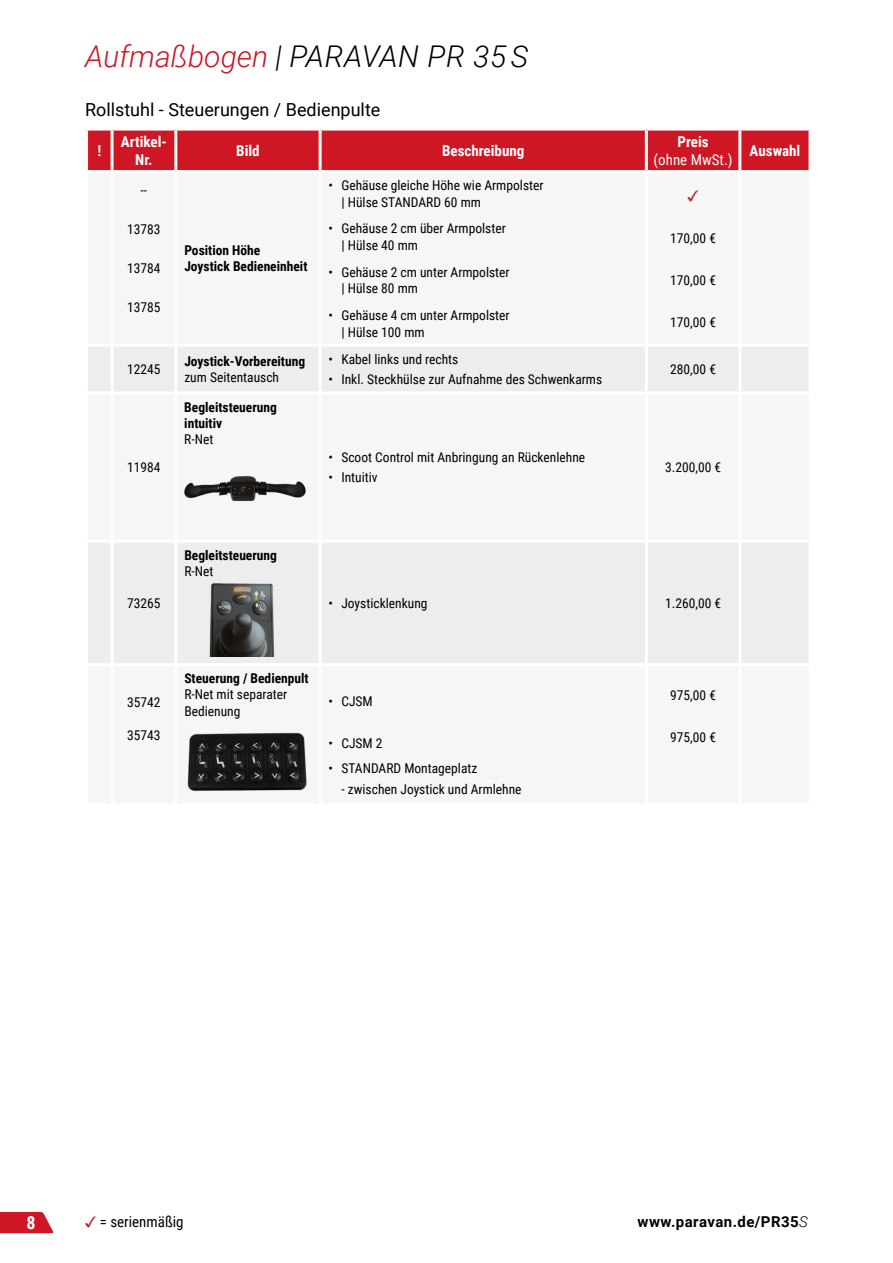
<style>
.page{position:relative;width:893px;height:1263px;background:#fff}
.page>*{position:absolute;margin:0;border:0;box-sizing:border-box;transform-origin:0 0}
.t1{font:italic 300 30px "Roboto";color:#000}
.t2{font:18px "Roboto";color:#000}
.t3{font:700 18px "Roboto Condensed";color:#fff}
.t4{font:700 15px/18px "Roboto Condensed";color:#fff;text-align:center}
.t5{font:700 15px "Roboto";letter-spacing:.03em;color:#000}
.t6{font:15px "Roboto Condensed";color:#000}
.t7{font:15px "Roboto Condensed";color:#fff}
.t8{font:15px "Arial Unicode MS";color:#ce1625}
.t9{font:13.5px/16.5px "Roboto Condensed";color:#000}
.t10{font:700 13.5px/16.2px "Roboto Condensed";color:#000}
.s1{color:#ce1625}
.s2{font-family:"Arial Unicode MS";color:#ce1625}
.s3{font-weight:300;font-style:italic}
</style>
<div class="page">
<svg style="left:0;top:1212px;width:54px;height:21px"></svg>
<div style="left:88px;top:131px;width:720px;height:39px;background:#ce1625"></div>
<svg style="left:88px;top:347px;width:720px;height:316px;fill:#ededed"></svg>
<hr style="left:111px;top:131px;width:3px;height:39px;background:#fff">
<hr style="left:174px;top:131px;width:3px;height:39px;background:#fff">
<hr style="left:319px;top:131px;width:3px;height:39px;background:#fff">
<hr style="left:645px;top:131px;width:3px;height:39px;background:#fff">
<hr style="left:738px;top:131px;width:3px;height:39px;background:#fff">
<svg style="left:808px;top:131px;width:1px;height:39px"></svg>
<hr style="left:648px;top:540px;width:90px;height:3px;background:#fff">
<hr style="left:741px;top:540px;width:68px;height:3px;background:#fff">
<hr style="left:111px;top:346px;width:3px;height:45px;background:#fff">
<hr style="left:174px;top:346px;width:3px;height:45px;background:#fff">
<hr style="left:319px;top:346px;width:3px;height:45px;background:#fff">
<hr style="left:645px;top:346px;width:3px;height:45px;background:#fff">
<hr style="left:738px;top:346px;width:3px;height:45px;background:#fff">
<hr style="left:85px;top:391px;width:27px;height:3px;background:#fff">
<hr style="left:112px;top:391px;width:64px;height:3px;background:#fff">
<hr style="left:111px;top:394px;width:3px;height:146px;background:#fff">
<hr style="left:176px;top:391px;width:144px;height:3px;background:#fff">
<hr style="left:174px;top:394px;width:3px;height:146px;background:#fff">
<hr style="left:320px;top:391px;width:326px;height:3px;background:#fff">
<hr style="left:319px;top:394px;width:3px;height:146px;background:#fff">
<hr style="left:646px;top:391px;width:94px;height:3px;background:#fff">
<hr style="left:645px;top:394px;width:3px;height:146px;background:#fff">
<hr style="left:740px;top:391px;width:72px;height:3px;background:#fff">
<hr style="left:738px;top:394px;width:3px;height:147px;background:#fff">
<hr style="left:85px;top:540px;width:27px;height:3px;background:#fff">
<hr style="left:112px;top:540px;width:64px;height:3px;background:#fff">
<hr style="left:111px;top:543px;width:3px;height:120px;background:#fff">
<hr style="left:176px;top:540px;width:144px;height:3px;background:#fff">
<hr style="left:174px;top:543px;width:3px;height:120px;background:#fff">
<hr style="left:320px;top:540px;width:328px;height:3px;background:#fff">
<hr style="left:319px;top:543px;width:3px;height:120px;background:#fff">
<hr style="left:645px;top:543px;width:3px;height:120px;background:#fff">
<hr style="left:738px;top:541px;width:3px;height:122px;background:#fff">
<img style="left:184px;top:455px;width:125px;height:78px">
<img style="left:184px;top:579px;width:125px;height:77px">
<img style="left:185px;top:732px;width:123px;height:61px">
<h1 class="t1" style="left:85px;top:35px;width:445px"><span class="s1">Aufmaßbogen</span> | PARAVAN PR 35 S</h1>
<h2 class="t2" style="left:85px;top:97px;width:297px">Rollstuhl - Steuerungen / Bedienpulte</h2>
<p class="t4" style="left:97px;top:141px;width:5px">!</p>
<p class="t4" style="left:121px;top:132px;width:48px">Artikel-<br>Nr.</p>
<p class="t4" style="left:236px;top:141px;width:25px">Bild</p>
<p class="t4" style="left:442px;top:141px;width:84px">Beschreibung</p>
<p class="t9" style="left:141px;top:182px;width:8px">--</p>
<p class="t9" style="left:127px;top:221px;width:35px">13783</p>
<p class="t9" style="left:127px;top:260px;width:35px">13784</p>
<p class="t9" style="left:127px;top:299px;width:35px">13785</p>
<p class="t9" style="left:127px;top:360px;width:35px">12245</p>
<p class="t9" style="left:127px;top:458px;width:35px">11984</p>
<p class="t10" style="left:184px;top:242px;width:125px">Position Höhe<br>Joystick Bedieneinheit</p>
<p class="t10" style="left:184px;top:352px;width:122px">Joystick-Vorbereitung</p>
<p class="t9" style="left:184px;top:369px;width:96px">zum Seitentausch</p>
<p class="t10" style="left:184px;top:398px;width:94px">Begleitsteuerung intuitiv</p>
<p class="t9" style="left:184px;top:430px;width:31px">R-Net</p>
<p class="t9" style="left:341px;top:177px;width:204px;text-indent:-13px">• Gehäuse gleiche Höhe wie Armpolster | Hülse STANDARD 60 mm</p>
<p class="t9" style="left:341px;top:220px;width:166px;text-indent:-13px">• Gehäuse 2 cm über Armpolster | Hülse 40 mm</p>
<p class="t9" style="left:341px;top:263px;width:170px;text-indent:-13px">• Gehäuse 2 cm unter Armpolster | Hülse 80 mm</p>
<p class="t9" style="left:341px;top:306px;width:170px;text-indent:-13px">• Gehäuse 4 cm unter Armpolster | Hülse 100 mm</p>
<p class="t9" style="left:329px;top:350px;width:131px">• Kabel links und rechts</p>
<p class="t9" style="left:329px;top:371px;width:275px">• Inkl. Steckhülse zur Aufnahme des Schwenkarms</p>
<p class="t9" style="left:329px;top:448px;width:258px">• Scoot Control mit Anbringung an Rückenlehne</p>
<p class="t9" style="left:329px;top:469px;width:51px">• Intuitiv</p>
<p class="t4" style="left:677px;top:132px;width:33px">Preis</p>
<p class="t7" style="left:653px;top:149px;width:81px">(ohne MwSt.)</p>
<p class="t8" style="left:687px;top:184px;width:13px">✓</p>
<p class="t9" style="left:670px;top:229px;width:47px">170,00 €</p>
<p class="t9" style="left:670px;top:271px;width:47px">170,00 €</p>
<p class="t9" style="left:670px;top:313px;width:47px">170,00 €</p>
<p class="t9" style="left:670px;top:360px;width:47px">280,00 €</p>
<p class="t4" style="left:750px;top:141px;width:52px">Auswahl</p>
<p class="t9" style="left:665px;top:458px;width:57px">3.200,00 €</p>
<p class="t9" style="left:127px;top:594px;width:35px">73265</p>
<p class="t10" style="left:184px;top:546px;width:94px">Begleitsteuerung</p>
<p class="t9" style="left:184px;top:562px;width:31px">R-Net</p>
<p class="t9" style="left:329px;top:594px;width:100px">• Joysticklenkung</p>
<p class="t9" style="left:665px;top:594px;width:57px">1.260,00 €</p>
<p class="t9" style="left:127px;top:694px;width:35px">35742</p>
<p class="t9" style="left:127px;top:726px;width:35px">35743</p>
<p class="t10" style="left:184px;top:670px;width:126px">Steuerung / Bedienpult</p>
<p class="t9" style="left:184px;top:686px;width:104px">R-Net mit separater<br>Bedienung</p>
<p class="t9" style="left:329px;top:693px;width:46px">• CJSM</p>
<p class="t9" style="left:329px;top:734px;width:55px">• CJSM 2</p>
<p class="t9" style="left:329px;top:760px;width:150px">• STANDARD Montageplatz</p>
<p class="t9" style="left:341px;top:781px;width:182px">- zwischen Joystick und Armlehne</p>
<p class="t9" style="left:670px;top:687px;width:47px">975,00 €</p>
<p class="t9" style="left:670px;top:728px;width:47px">975,00 €</p>
<p class="t6" style="left:85px;top:1211px;width:100px"><span class="s2">✓</span> = serienmäßig</p>
<h2 class="t3" style="left:27px;top:1210px;width:11px">8</h2>
<p class="t5" style="left:638px;top:1211px;width:172px">www.paravan.de/PR35<span class="s3">S</span></p>
</div>
